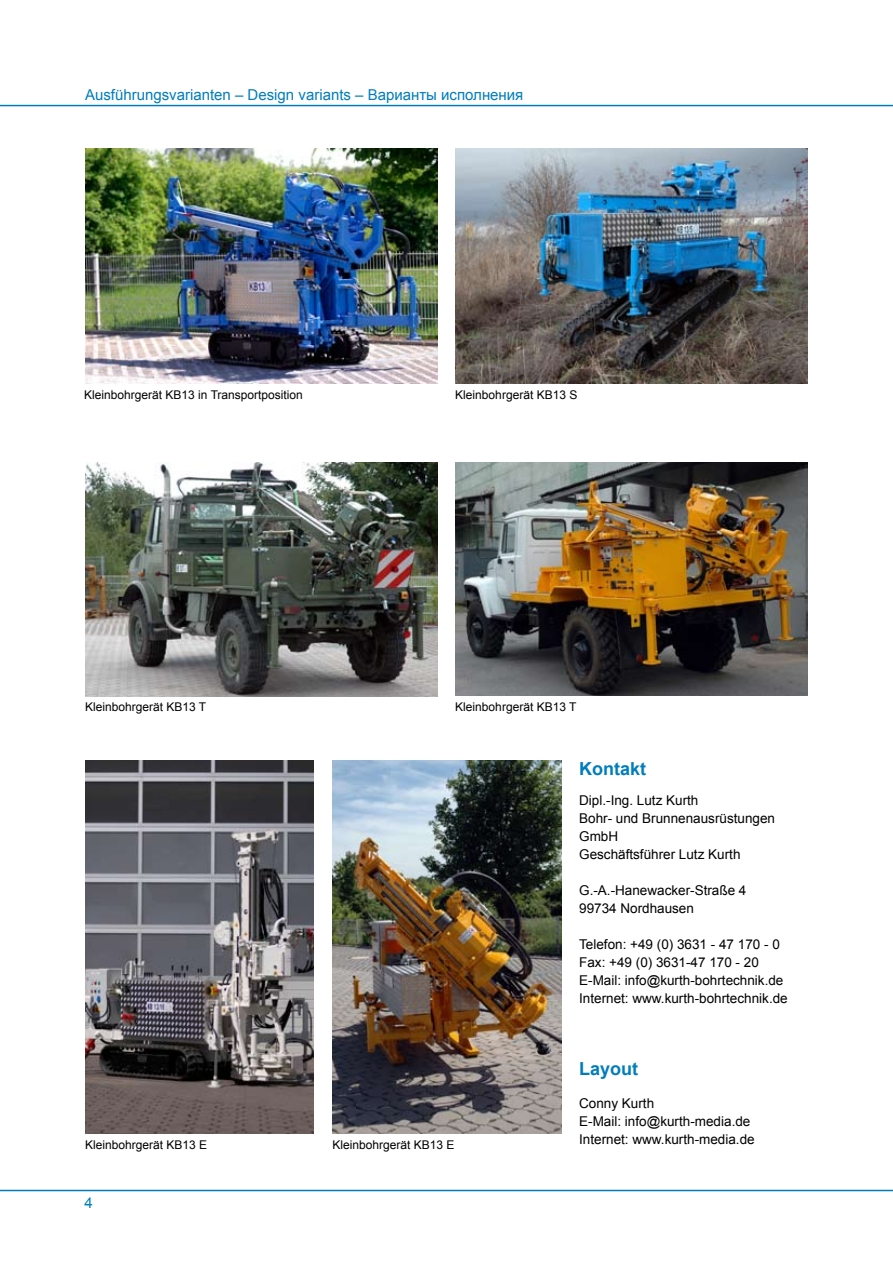
<style>
.page{position:relative;width:893px;height:1263px;background:#fff}
.page>*{position:absolute;margin:0;border:0;box-sizing:border-box;transform-origin:0 0}
.t1{font:700 18px "Arial";color:#007dbd}
.t2{font:15px "Arial";color:#007dbd}
.t3{font:13.5px/18px "Arial";color:#000}
.t4{font:12px "Arial";color:#000}
</style>
<div class="page">
<img style="left:85px;top:149px;width:353px;height:235px">
<img style="left:455px;top:149px;width:353px;height:234px">
<img style="left:85px;top:462px;width:353px;height:235px">
<img style="left:455px;top:462px;width:353px;height:234px">
<img style="left:85px;top:760px;width:229px;height:374px">
<img style="left:332px;top:760px;width:229px;height:374px">
<hr style="left:0;top:105px;width:893px;height:1px;background:#007dbd">
<hr style="left:0;top:1190px;width:893px;height:1px;background:#007dbd">
<p class="t2" style="left:85px;top:85px;width:440px">Ausführungsvarianten – Design variants – Варианты исполнения</p>
<p class="t4" style="left:84px;top:387px;width:220px">Kleinbohrgerät KB13 in Transportposition</p>
<p class="t4" style="left:455px;top:387px;width:124px">Kleinbohrgerät KB13 S</p>
<p class="t4" style="left:85px;top:699px;width:123px">Kleinbohrgerät KB13 T</p>
<p class="t4" style="left:455px;top:699px;width:123px">Kleinbohrgerät KB13 T</p>
<p class="t4" style="left:85px;top:1137px;width:124px">Kleinbohrgerät KB13 E</p>
<p class="t4" style="left:332px;top:1137px;width:124px">Kleinbohrgerät KB13 E</p>
<p class="t2" style="left:84px;top:1193px;width:10px">4</p>
<h1 class="t1" style="left:579px;top:757px;width:68px">Kontakt</h1>
<p class="t3" style="left:579px;top:791px;width:197px">Dipl.-Ing. Lutz Kurth<br>Bohr- und Brunnenausrüstungen<br>GmbH<br>Geschäftsführer Lutz Kurth</p>
<p class="t3" style="left:579px;top:881px;width:169px">G.-A.-Hanewacker-Straße 4<br>99734 Nordhausen</p>
<p class="t3" style="left:579px;top:935px;width:210px">Telefon: +49 (0) 3631 - 47 170 - 0<br>Fax: +49 (0) 3631-47 170 - 20<br>E-Mail: info@kurth-bohrtechnik.de Internet: www.kurth-bohrtechnik.de</p>
<h1 class="t1" style="left:579px;top:1057px;width:61px">Layout</h1>
<p class="t3" style="left:579px;top:1094px;width:177px">Conny Kurth<br>E-Mail: info@kurth-media.de<br>Internet: www.kurth-media.de</p>
</div>
